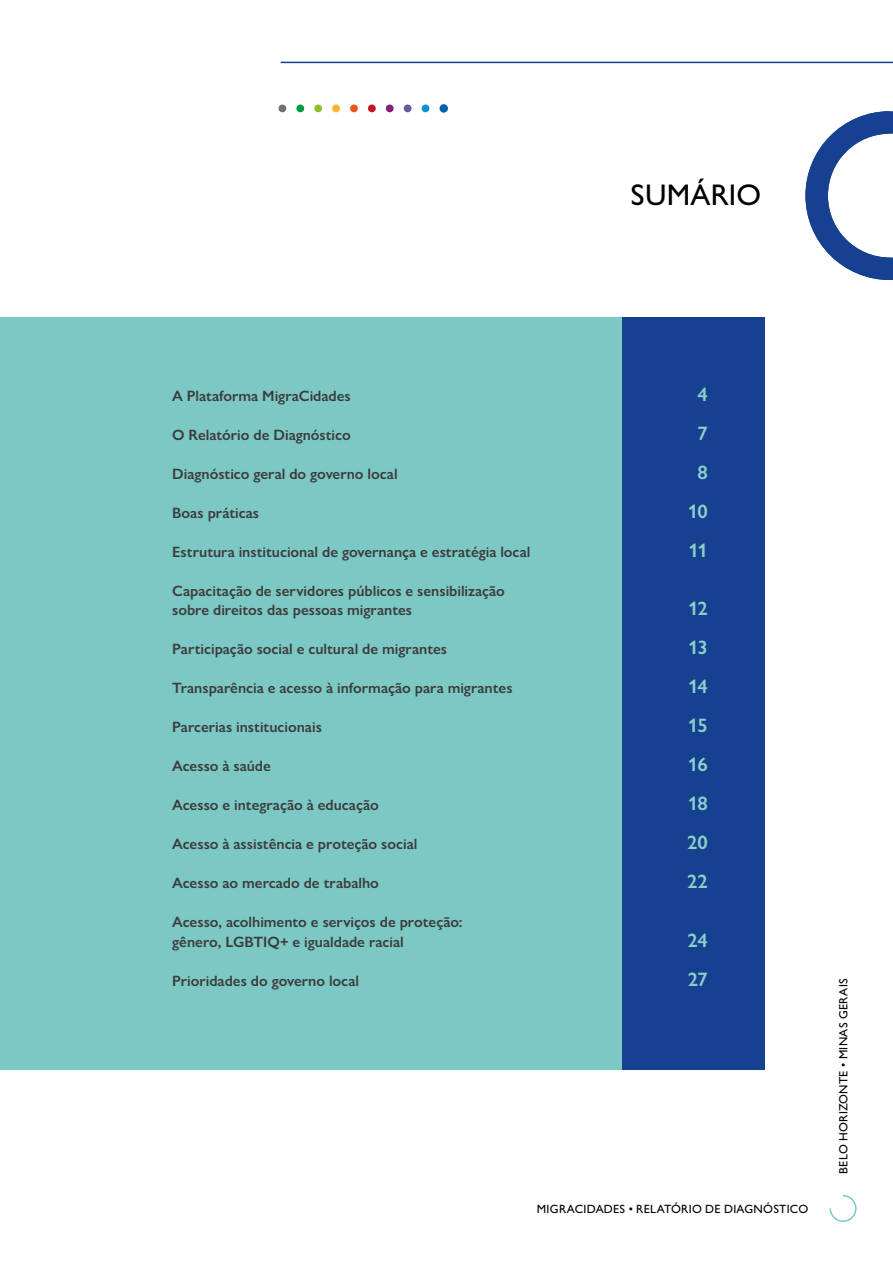
<style>
.page{position:relative;width:893px;height:1263px;background:#fff}
.page>*{position:absolute;margin:0;border:0;box-sizing:border-box;transform-origin:0 0}
.t1{font:500 30px "Gill Sans Nova";letter-spacing:.005em;color:#000}
.t2{font:600 19.5px "Gill Sans Nova";letter-spacing:-.015em;color:#8dcecb}
.t3{font:600 15px/19.5px "Gill Sans Nova";color:#3c3c3b}
.t4{font:500 12px "Gill Sans Nova";letter-spacing:.025em;color:#000}
</style>
<div class="page">
<div style="left:0;top:317px;width:622px;height:752px;background:#7cc8c5"></div>
<div style="left:622px;top:317px;width:143px;height:752px;background:#164190"></div>
<hr style="left:281px;top:62px;width:612px;height:1px;background:#164190">
<svg style="left:829px;top:1195px;width:28px;height:27px"></svg>
<div style="left:386px;top:105px;width:8px;height:7px;background:#81217a;border-radius:50%"></div>
<div style="left:439px;top:104px;width:9px;height:9px;background:#0560ab;border-radius:50%"></div>
<div style="left:368px;top:105px;width:8px;height:7px;background:#c31727;border-radius:50%"></div>
<div style="left:296px;top:105px;width:8px;height:7px;background:#009c44;border-radius:50%"></div>
<div style="left:314px;top:105px;width:8px;height:7px;background:#8fc029;border-radius:50%"></div>
<div style="left:404px;top:105px;width:7px;height:7px;background:#6758a2;border-radius:50%"></div>
<div style="left:332px;top:105px;width:8px;height:7px;background:#f9b62d;border-radius:50%"></div>
<div style="left:422px;top:105px;width:7px;height:7px;background:#1191d0;border-radius:50%"></div>
<div style="left:350px;top:105px;width:8px;height:7px;background:#e9551a;border-radius:50%"></div>
<div style="left:279px;top:105px;width:7px;height:7px;background:#727171;border-radius:50%"></div>
<svg style="left:805px;top:111px;width:88px;height:170px"></svg>
<h1 class="t1" style="left:631px;top:177px;width:132px">SUMÁRIO</h1>
<p class="t3" style="left:172px;top:386px;width:180px">A Plataforma MigraCidades</p>
<h2 class="t2" style="left:697px;top:382px;width:12px">4</h2>
<p class="t3" style="left:172px;top:425px;width:180px">O Relatório de Diagnóstico</p>
<h2 class="t2" style="left:697px;top:421px;width:12px">7</h2>
<p class="t3" style="left:172px;top:464px;width:227px">Diagnóstico geral do governo local</p>
<h2 class="t2" style="left:697px;top:460px;width:12px">8</h2>
<p class="t3" style="left:172px;top:503px;width:88px">Boas práticas</p>
<h2 class="t2" style="left:688px;top:499px;width:22px">10</h2>
<p class="t3" style="left:172px;top:542px;width:360px">Estrutura institucional de governança e estratégia local</p>
<h2 class="t2" style="left:689px;top:538px;width:21px">11</h2>
<p class="t3" style="left:172px;top:581px;width:334px">Capacitação de servidores públicos e sensibilização sobre direitos das pessoas migrantes</p>
<h2 class="t2" style="left:688px;top:596px;width:21px">12</h2>
<p class="t3" style="left:172px;top:639px;width:276px">Participação social e cultural de migrantes</p>
<h2 class="t2" style="left:688px;top:635px;width:21px">13</h2>
<p class="t3" style="left:172px;top:678px;width:342px">Transparência e acesso à informação para migrantes</p>
<h2 class="t2" style="left:688px;top:674px;width:21px">14</h2>
<p class="t3" style="left:172px;top:717px;width:151px">Parcerias institucionais</p>
<h2 class="t2" style="left:688px;top:713px;width:21px">15</h2>
<p class="t3" style="left:172px;top:756px;width:100px">Acesso à saúde</p>
<h2 class="t2" style="left:688px;top:752px;width:21px">16</h2>
<p class="t3" style="left:172px;top:795px;width:208px">Acesso e integração à educação</p>
<h2 class="t2" style="left:688px;top:791px;width:21px">18</h2>
<p class="t3" style="left:172px;top:834px;width:247px">Acesso à assistência e proteção social</p>
<h2 class="t2" style="left:687px;top:830px;width:22px">20</h2>
<p class="t3" style="left:172px;top:873px;width:208px">Acesso ao mercado de trabalho</p>
<h2 class="t2" style="left:687px;top:869px;width:22px">22</h2>
<p class="t3" style="left:172px;top:912px;width:292px">Acesso, acolhimento e serviços de proteção: gênero, LGBTIQ+ e igualdade racial</p>
<h2 class="t2" style="left:688px;top:928px;width:22px">24</h2>
<p class="t3" style="left:172px;top:971px;width:188px">Prioridades do governo local</p>
<h2 class="t2" style="left:688px;top:967px;width:21px">27</h2>
<p class="t4" style="left:537px;top:1201px;width:273px">MIGRACIDADES • RELATÓRIO DE DIAGNÓSTICO</p>
<p class="t4" style="left:836px;top:1174px;width:197px;rotate:-90deg">BELO HORIZONTE • MINAS GERAIS</p>
</div>
